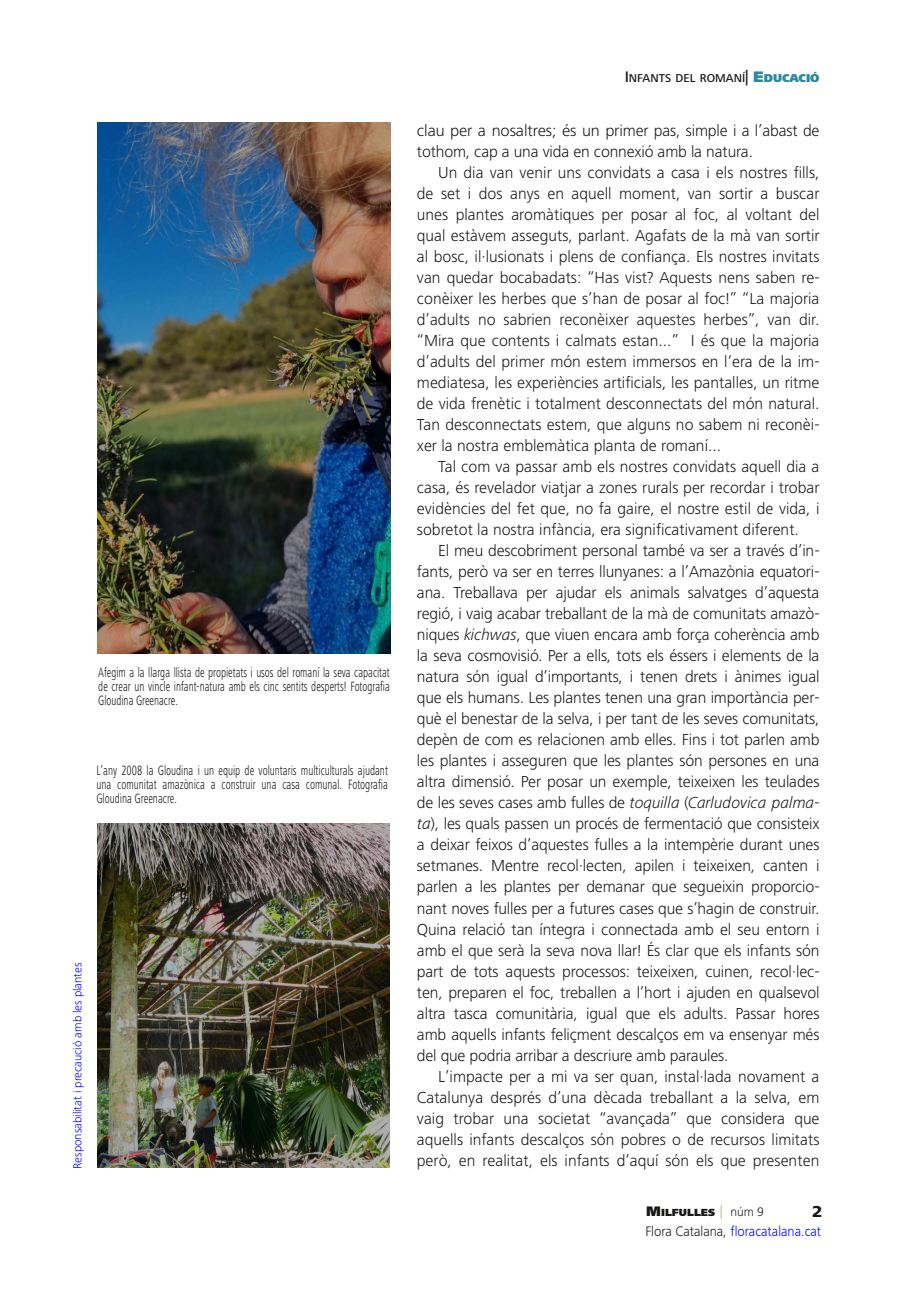
<style>
.page{position:relative;width:919px;height:1289px;background:#fff}
.page>*{position:absolute;margin:0;border:0;box-sizing:border-box;transform-origin:0 0}
.t1{font:300 16.5px/21px "Frutiger Next LT";letter-spacing:-.005em;color:#181715;text-align:justify}
.t2{font:300 16.5px/21px "Frutiger Next LT";letter-spacing:-.005em;color:#181715;scale:1.04 1}
.t3{font:800 16.5px "Frutiger Next LT";color:#181715}
.t4{font:300 14.25px "Frutiger Next LT";letter-spacing:-.005em;color:#00f;scale:.95 1}
.t5{font:300 condensed 13.95px/14px "Frutiger Next LT";color:#181715;text-align:justify;scale:.8 1}
.t6{font:300 12px "Frutiger Next LT";letter-spacing:-.005em;color:#00f}
.t7{font:500 11.85px "Frutiger Next LT";color:#181715}
.t8{font:900 10.65px "Frutiger Next LT";color:#181715}
.s1{font-size:15.75px}
.s2{font-weight:900;font-size:15.75px;color:#2c89a0}
.s3{font-weight:900;color:#2c89a0}
.s4{font-style:italic}
.s5{font-size:14.25px}
.s6{font-weight:500;font-size:14.25px;color:#c1cbae}
.s7{font-weight:300;font-size:12.75px}
.s8{color:#181715}
</style>
<div class="page">
<img style="left:98px;top:122px;width:292px;height:531px">
<img style="left:98px;top:823px;width:291px;height:344px">
<p class="t5" style="left:98px;top:666px;width:366px">Afegim a la llarga llista de propietats i usos del romaní la seva capacitat de crear un vincle infant-natura amb els cinc sentits desperts! Fotografia Gloudina Greenacre.</p>
<p class="t5" style="left:96px;top:763px;width:366px">L’any 2008 la Gloudina i un equip de voluntaris multiculturals ajudant una comunitat amazònica a construir una casa comunal. Fotografia Gloudina Greenacre.</p>
<p class="t6" style="left:71px;top:1168px;width:208px;rotate:-90deg">Responsabilitat i precaució amb les plantes</p>
<p class="t7" style="left:624px;top:72px;width:196px"><span class="s1">I</span>NFANTS DEL ROMANÍ<span class="s1">|</span> <span class="s2">E</span><span class="s3">DUCACIÓ</span></p>
<p class="t2" style="left:417px;top:120px;width:388px">clau per a nosaltres; és un primer pas, simple i a l’abast de tothom, cap a una vida en connexió amb la natura.</p>
<p class="t1" style="left:417px;top:162px;width:404px;text-indent:21px">Un dia van venir uns convidats a casa i els nostres fills, de set i dos anys en aquell moment, van sortir a buscar unes plantes aromàtiques per posar al foc, al voltant del qual estàvem asseguts, parlant. Agafats de la mà van sortir al bosc, il·lusionats i plens de confiança. Els nostres invitats van quedar bocabadats: “Has vist? Aquests nens saben re&shy;conèixer les herbes que s’han de posar al foc!” “La majoria d’adults no sabrien reconèixer aquestes herbes”, van dir. “Mira que contents i calmats estan...” I és que la majoria d’adults del primer món estem immersos en l‘era de la im&shy;mediatesa, les experiències artificials, les pantalles, un ritme de vida frenètic i totalment desconnectats del món natural.<br>Tan desconnectats estem, que alguns no sabem ni reconèi&shy;xer la nostra emblemàtica planta de romaní...</p>
<p class="t1" style="left:417px;top:456px;width:404px;text-indent:21px">Tal com va passar amb els nostres convidats aquell dia a casa, és revelador viatjar a zones rurals per recordar i trobar evidències del fet que, no fa gaire, el nostre estil de vida, i sobretot la nostra infància, era significativament diferent.</p>
<p class="t1" style="left:417px;top:540px;width:404px;text-indent:21px">El meu descobriment personal també va ser a través d’in&shy;fants, però va ser en terres llunyanes: a l’Amazònia equatori&shy;ana. Treballava per ajudar els animals salvatges d’aquesta regió, i vaig acabar treballant de la mà de comunitats amazò&shy;niques <span class="s4">kichwas</span>, que viuen encara amb força coherència amb la seva cosmovisió. Per a ells, tots els éssers i elements de la natura són igual d’importants, i tenen drets i ànimes igual que els humans. Les plantes tenen una gran importància per&shy;què el benestar de la selva, i per tant de les seves comunitats, depèn de com es relacionen amb elles. Fins i tot parlen amb les plantes i asseguren que les plantes són persones en una altra dimensió. Per posar un exemple, teixeixen les teulades de les seves cases amb fulles de <span class="s4">toquilla</span> (<span class="s4">Carludovica palma&shy;ta</span>), les quals passen un procés de fermentació que consisteix a deixar feixos d’aquestes fulles a la intempèrie durant unes setmanes. Mentre recol·lecten, apilen i teixeixen, canten i parlen a les plantes per demanar que segueixin proporcio&shy;nant noves fulles per a futures cases que s’hagin de construir.<br>Quina relació tan íntegra i connectada amb el seu entorn i amb el que serà la seva nova llar! És clar que els infants són part de tots aquests processos: teixeixen, cuinen, recol·lec&shy;ten, preparen el foc, treballen a l’hort i ajuden en qualsevol altra tasca comunitària, igual que els adults. Passar hores amb aquells infants feliçment descalços em va ensenyar més del que podria arribar a descriure amb paraules.</p>
<p class="t1" style="left:417px;top:1065px;width:404px;text-indent:21px">L’impacte per a mi va ser quan, instal·lada novament a Catalunya després d’una dècada treballant a la selva, em vaig trobar una societat “avançada” que considera que aquells infants descalços són pobres o de recursos limitats però, en realitat, els infants d’aquí són els que presenten</p>
<p class="t8" style="left:646px;top:1206px;width:119px"><span class="s5">M</span>ILFULLES <span class="s6">|</span> <span class="s7">núm 9</span></p>
<p class="t3" style="left:812px;top:1202px;width:12px">2</p>
<p class="t4" style="left:645px;top:1223px;width:186px"><span class="s8">Flora Catalana,</span> floracatalana.cat</p>
</div>
